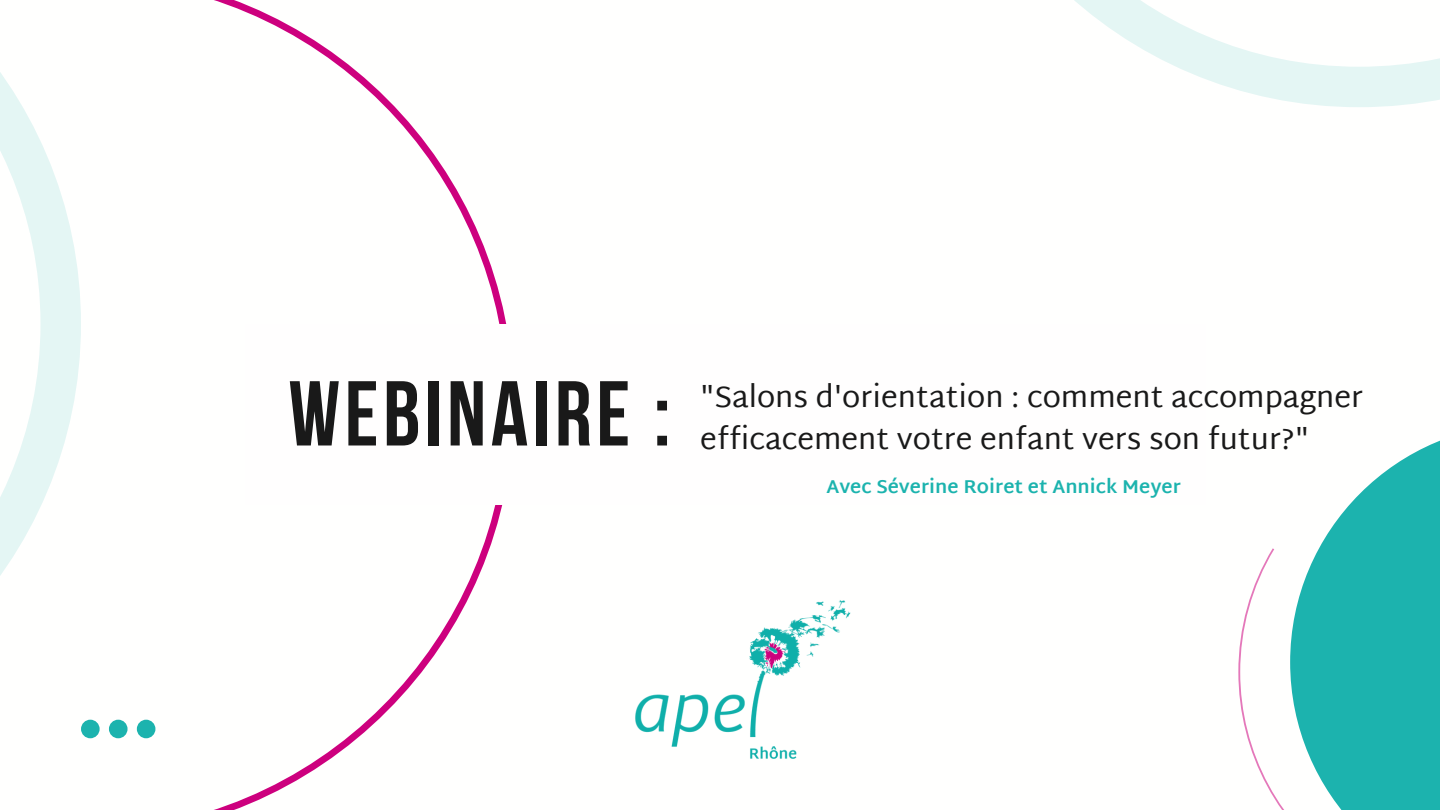
<style>
.page{position:relative;width:1440px;height:810px;background:#fff}
.page>*{position:absolute;margin:0;border:0;box-sizing:border-box;transform-origin:0 0}
.t1{font:91.8px "Bebas Neue Cyrillic";letter-spacing:.05em;color:#191919}
.t2{font:30px "Martel Sans";color:#191919}
.t3{font:700 19px "Martel Sans";color:#1cb3ae}
</style>
<div class="page">
<svg style="left:88px;top:0;width:419px;height:810px"></svg>
<svg style="left:81px;top:720px;width:74px;height:18px"></svg>
<svg style="left:1319px;top:440px;width:121px;height:370px;background:#3abdb8"></svg>
<svg style="left:1238px;top:548px;width:110px;height:262px"></svg>
<svg style="left:1074px;top:0;width:366px;height:107px"></svg>
<div style="left:246px;top:324px;width:960px;height:180px;background:#fffefe"></div>
<svg style="left:0;top:72px;width:81px;height:504px"></svg>
<img style="left:635px;top:600px;width:216px;height:159px">
<p class="t1" style="left:288px;top:377px;width:384px">WEBINAIRE :</p>
<p class="t2" style="left:700px;top:379px;width:665px">"Salons d'orientation : comment accompagner</p>
<p class="t2" style="left:700px;top:421px;width:611px">efficacement votre enfant vers son futur?"</p>
<h1 class="t3" style="left:826px;top:475px;width:356px">Avec Séverine Roiret et Annick Meyer</h1>
</div>
